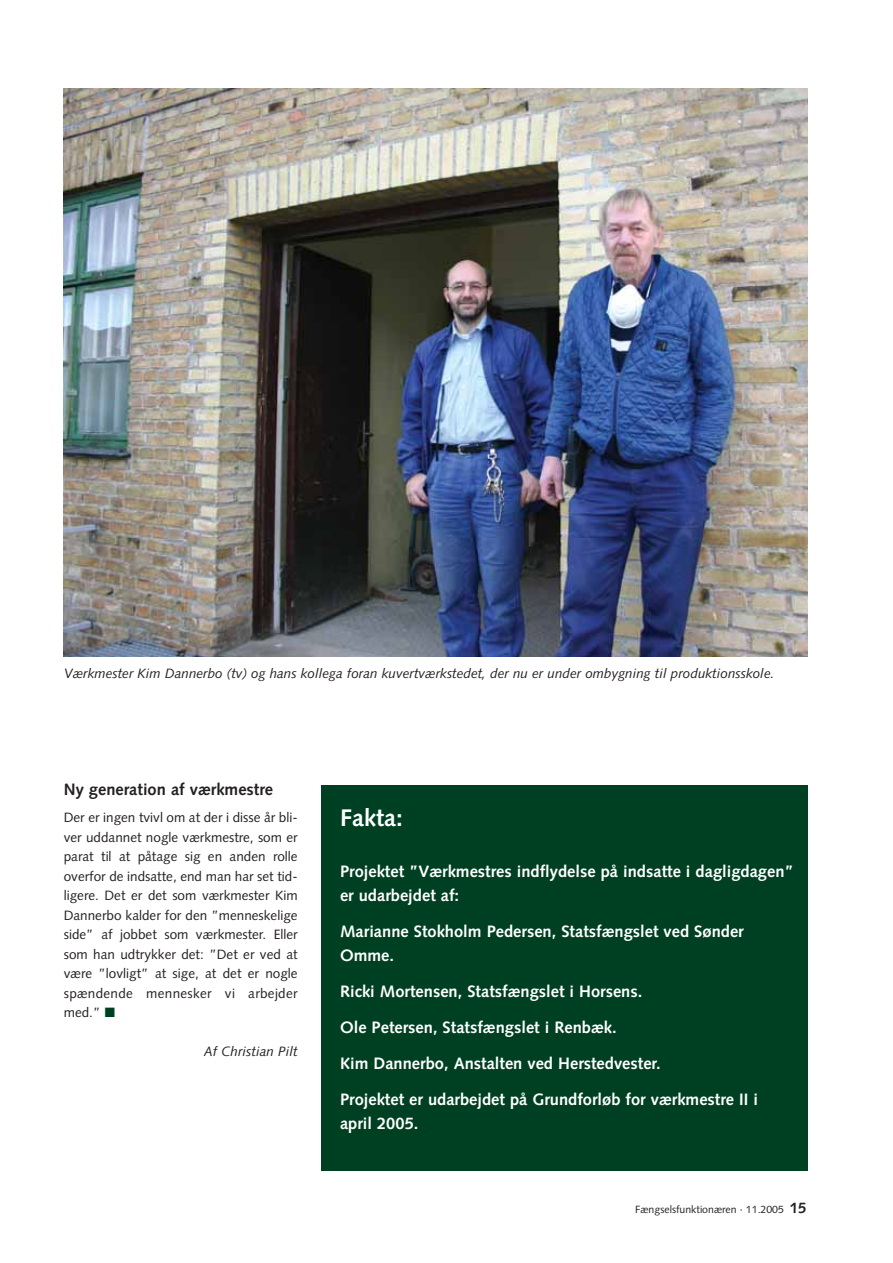
<style>
.page{position:relative;width:893px;height:1263px;background:#fff}
.page>*{position:absolute;margin:0;border:0;box-sizing:border-box;transform-origin:0 0}
.t1{font:700 24px "Syntax";color:#fff}
.t2{font:700 16.5px/36px "Syntax";color:#fff}
.t3{font:700 16.5px "Syntax";color:#231f20}
.t4{font:13.5px/19.5px "Syntax";letter-spacing:.02em;color:#231f20;text-align:justify}
.t5{font:italic 13.5px "Syntax";color:#231f20}
.t6{font:10.5px "Syntax";color:#231f20}
.s1{color:#004022}
.s2{font-weight:700;font-size:15px}
</style>
<div class="page">
<img style="left:64px;top:89px;width:744px;height:568px">
<div style="left:321px;top:785px;width:487px;height:385px;background:#004022"></div>
<p class="t5" style="left:64px;top:668px;width:712px">Værkmester Kim Dannerbo (tv) og hans kollega foran kuvertværkstedet, der nu er under ombygning til produktionsskole.</p>
<p class="t3" style="left:64px;top:783px;width:211px">Ny generation af værkmestre</p>
<p class="t4" style="left:64px;top:809px;width:235px">Der er ingen tvivl om at der i disse år bli&shy;ver uddannet nogle værkmestre, som er parat til at påtage sig en anden rolle overfor de indsatte, end man har set tid&shy;ligere. Det er det som værkmester Kim Dannerbo kalder for den ”menneskelige side” af jobbet som værkmester. Eller som han udtrykker det: ”Det er ved at være ”lovligt” at sige, at det er nogle spændende mennesker vi arbejder med.” <span class="s1">■</span></p>
<p class="t5" style="left:204px;top:1046px;width:95px">Af Christian Pilt</p>
<h1 class="t1" style="left:340px;top:808px;width:64px">Fakta:</h1>
<p class="t2" style="left:340px;top:861px;width:455px;line-height:24px">Projektet ”Værkmestres indflydelse på indsatte i dagligdagen” er udarbejdet af:</p>
<p class="t2" style="left:340px;top:921px;width:405px;line-height:24px">Marianne Stokholm Pedersen, Statsfængslet ved Sønder<br>Omme.</p>
<p class="t2" style="left:340px;top:975px;width:419px">Ricki Mortensen, Statsfængslet i Horsens.<br>Ole Petersen, Statsfængslet i Renbæk.<br>Kim Dannerbo, Anstalten ved Herstedvester.<br>Projektet er udarbejdet på Grundforløb for værkmestre II i</p>
<p class="t2" style="left:340px;top:1107px;width:80px">april 2005.</p>
<p class="t6" style="left:635px;top:1205px;width:173px">Fængselsfunktionæren · 11.2005 <span class="s2">15</span></p>
</div>
